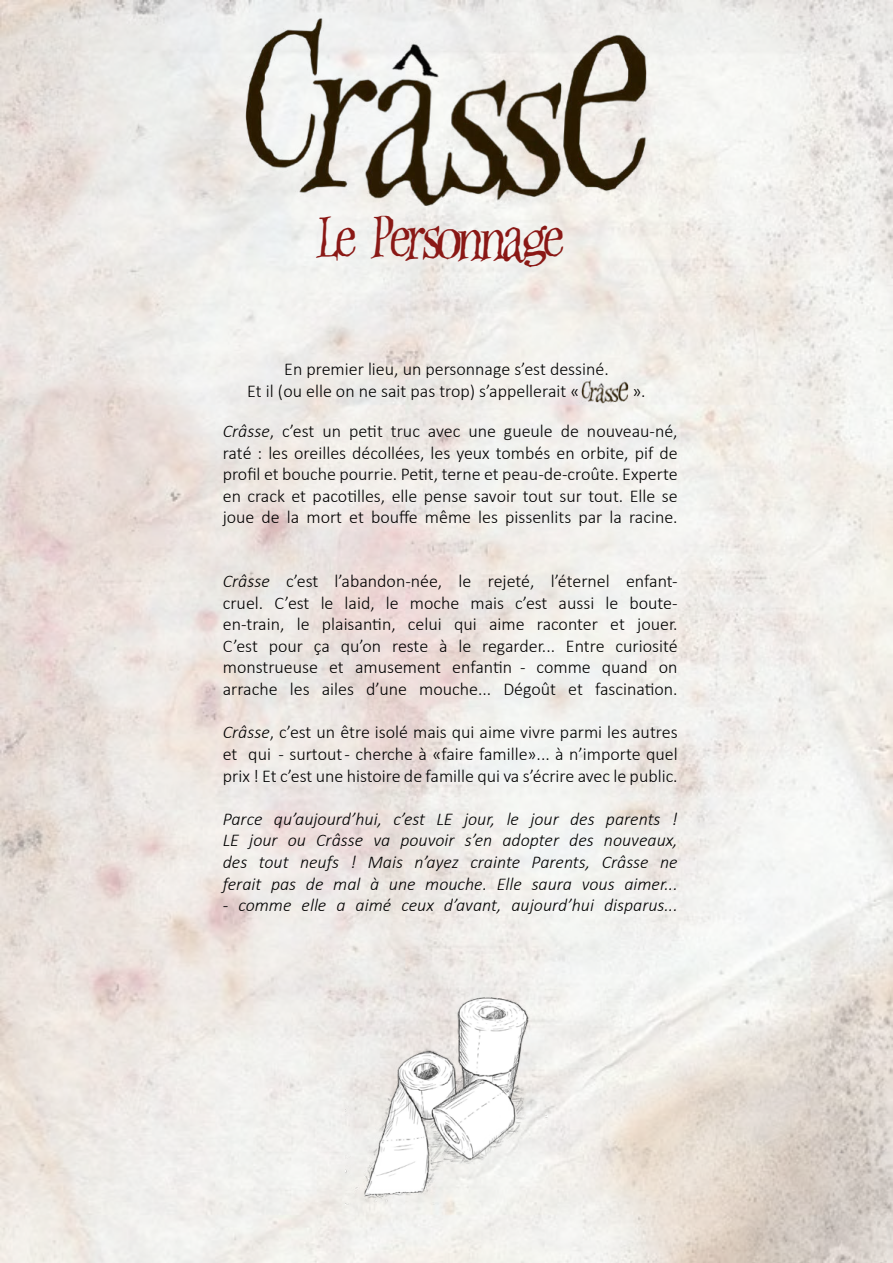
<style>
.page{position:relative;width:893px;height:1263px;background:#fff}
.page>*{position:absolute;margin:0;border:0;box-sizing:border-box;transform-origin:0 0}
.t1{font:45px "Witches Magic";letter-spacing:-.1em;color:#8a1815}
.t2{font:300 18px/21.6px "Calibri";color:#000;text-align:justify}
.t3{font:italic 300 18px/21.6px "Calibri";color:#000;text-align:justify}
.s1{font-style:italic}
</style>
<div class="page">
<img style="left:0;top:0;width:893px;height:1263px">
<img style="left:345px;top:991px;width:203px;height:213px">
<img style="left:223px;top:0;width:447px;height:230px">
<img style="left:580px;top:378px;width:51px;height:27px">
<h1 class="t1" style="left:315px;top:212px;width:251px">Le Personnage</h1>
<p class="t2" style="left:247px;top:358px;width:363px;text-indent:37px">En premier lieu, un personnage s’est dessiné.<br>Et il (ou elle on ne sait pas trop) s’appellerait «</p>
<p class="t2" style="left:632px;top:380px;width:15px">».</p>
<p class="t2" style="left:223px;top:420px;width:456px"><span class="s1">Crâsse</span>, c’est un petit truc avec une gueule de nouveau-né, raté : les oreilles décollées, les yeux tombés en orbite, pif de profil et bouche pourrie. Petit, terne et peau-de-croûte. Experte en crack et pacotilles, elle pense savoir tout sur tout. Elle se joue de la mort et bouffe même les pissenlits par la racine.</p>
<p class="t2" style="left:223px;top:572px;width:456px"><span class="s1">Crâsse</span> c’est l’abandon-née, le rejeté, l’éternel enfant&shy;cruel. C’est le laid, le moche mais c’est aussi le boute&shy;en-train, le plaisantin, celui qui aime raconter et jouer.<br>C’est pour ça qu’on reste à le regarder... Entre curiosité monstrueuse et amusement enfantin - comme quand on arrache les ailes d’une mouche... Dégoût et fascination.</p>
<p class="t2" style="left:223px;top:721px;width:456px"><span class="s1">Crâsse</span>, c’est un être isolé mais qui aime vivre parmi les autres et qui - surtout - cherche à «faire famille»... à n’importe quel prix ! Et c’est une histoire de famille qui va s’écrire avec le public.</p>
<p class="t3" style="left:223px;top:809px;width:456px">Parce qu’aujourd’hui, c’est LE jour, le jour des parents !<br>LE jour ou Crâsse va pouvoir s’en adopter des nouveaux, des tout neufs ! Mais n’ayez crainte Parents, Crâsse ne ferait pas de mal à une mouche. Elle saura vous aimer...</p>
<p class="t3" style="left:223px;top:896px;width:456px">- comme elle a aimé ceux d’avant, aujourd’hui disparus...</p>
</div>
